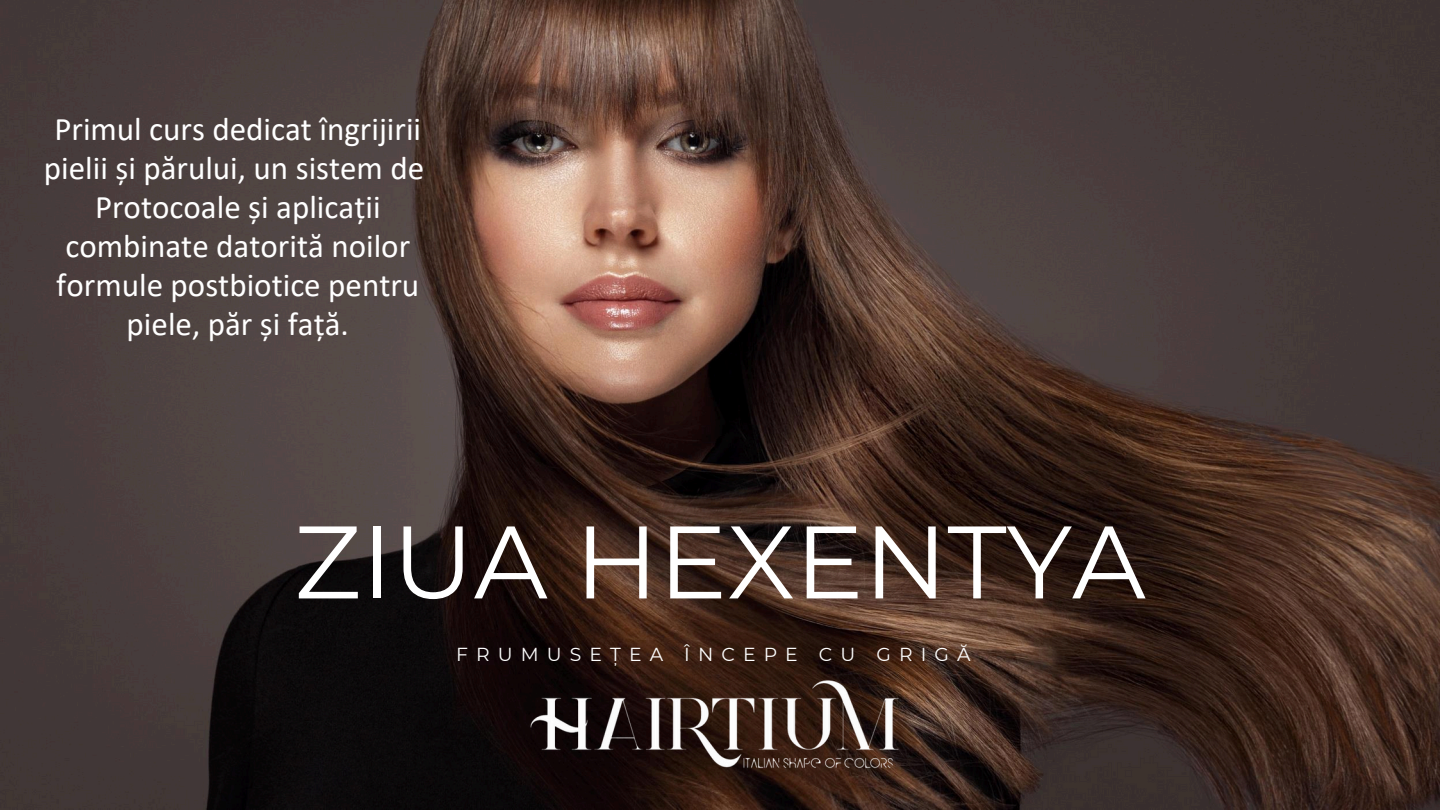
<style>
.page{position:relative;width:1440px;height:810px;background:#fff}
.page>*{position:absolute;margin:0;border:0;box-sizing:border-box;transform-origin:0 0}
.t1{font:102.8px "Montserrat";color:#fff}
.t2{font:33px/39px "Calibri";color:#fff;text-align:center}
.t3{font:18.8px "Montserrat";letter-spacing:.43em;color:#fff}
</style>
<div class="page">
<img style="left:0;top:0;width:1440px;height:810px">
<h1 class="t2" style="left:44px;top:112px;width:382px">Primul curs dedicat îngrijirii pielii și părului, un sistem de<br>Protocoale și aplicații combinate datorită noilor formule postbiotice pentru piele, păr și față.</h1>
<p class="t1" style="left:294px;top:499px;width:853px">ZIUA HEXENTYA</p>
<h2 class="t3" style="left:456px;top:642px;width:516px">FRUMUSEȚEA ÎNCEPE CU GRIGĂ</h2>
</div>
